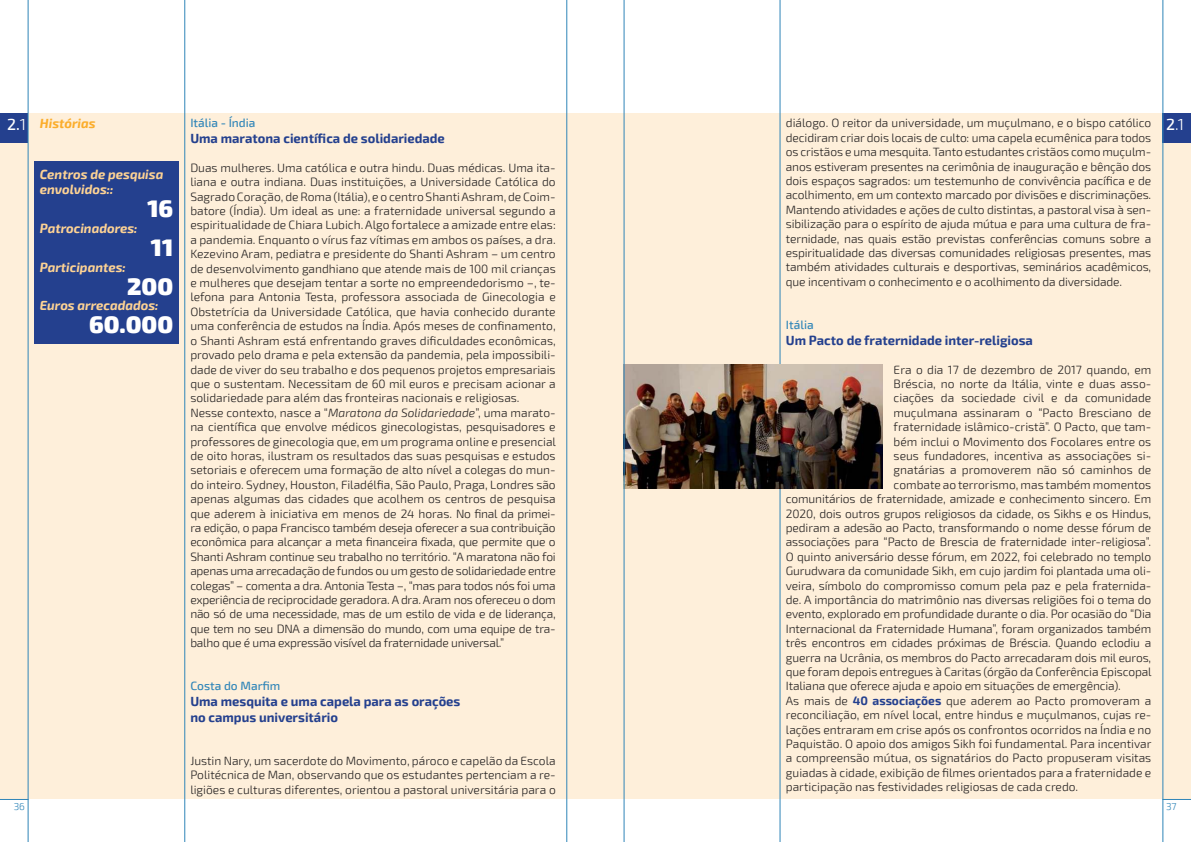
<style>
.page{position:relative;width:1191px;height:842px;background:#fff}
.page>*{position:absolute;margin:0;border:0;box-sizing:border-box;transform-origin:0 0}
.t1{font:900 24px "Exo 2";color:#fff}
.t2{font:500 16px "Exo 2";color:#fff}
.t3{font:300 16px "Exo 2";color:#fff}
.t4{font:700 13px/15.6px "Exo 2";color:#24408e}
.t5{font:italic 700 13px/15.6px "Exo 2";color:#fed394}
.t6{font:italic 700 13px "Exo 2";color:#fbad2b}
.t7{font:300 12px/14.4px "Exo 2";color:#221f1f;text-align:justify}
.t8{font:500 12px "Exo 2";color:#2f85b8}
.t9{font:300 10px "Exo 2";color:#2f85b8}
.s1{font-style:italic}
.s2{font-weight:700;color:#24408e}
.s3{font-weight:300}
.s4{font-weight:500}
</style>
<div class="page">
<div style="left:0;top:113px;width:595px;height:686px;background:#feefda"></div>
<div style="left:595px;top:113px;width:596px;height:686px;background:#feefda"></div>
<div style="left:0;top:113px;width:28px;height:30px;background:#24408e"></div>
<div style="left:1162px;top:113px;width:29px;height:30px;background:#24408e"></div>
<div style="left:34px;top:162px;width:145px;height:182px;background:#24408e"></div>
<hr style="left:28px;top:0;width:1px;height:842px;background:#2f85b8">
<svg style="left:0;top:799px;width:29px;height:1px"></svg>
<svg style="left:1163px;top:799px;width:28px;height:1px"></svg>
<hr style="left:184px;top:0;width:1px;height:842px;background:#2f85b8">
<hr style="left:779px;top:0;width:1px;height:842px;background:#2f85b8">
<hr style="left:566px;top:0;width:1px;height:842px;background:#2f85b8">
<hr style="left:1162px;top:0;width:1px;height:842px;background:#2f85b8">
<img style="left:624px;top:364px;width:259px;height:124px">
<hr style="left:623px;top:0;width:1px;height:842px;background:#2f85b8">
<p class="t8" style="left:190px;top:116px;width:67px">Itália - Índia</p>
<p class="t4" style="left:190px;top:131px;width:256px">Uma maratona científica de solidariedade</p>
<p class="t7" style="left:190px;top:161px;width:367px;text-align:left">Duas mulheres. Uma católica e outra hindu. Duas médicas. Uma ita&shy;liana e outra indiana. Duas instituições, a Universidade Católica do Sagrado Coração, de Roma (Itália), e o centro Shanti Ashram, de Coim&shy;batore (Índia). Um ideal as une: a fraternidade universal segundo a espiritualidade de Chiara Lubich. Algo fortalece a amizade entre elas: a pandemia. Enquanto o vírus faz vítimas em ambos os países, a dra.<br>Kezevino Aram, pediatra e presidente do Shanti Ashram – um centro de desenvolvimento gandhiano que atende mais de 100 mil crianças e mulheres que desejam tentar a sorte no empreendedorismo –, te&shy;lefona para Antonia Testa, professora associada de Ginecologia e Obstetrícia da Universidade Católica, que havia conhecido durante uma conferência de estudos na Índia. Após meses de confinamento, o Shanti Ashram está enfrentando graves dificuldades econômicas, provado pelo drama e pela extensão da pandemia, pela impossibili&shy;dade de viver do seu trabalho e dos pequenos projetos empresariais que o sustentam. Necessitam de 60 mil euros e precisam acionar a solidariedade para além das fronteiras nacionais e religiosas.<br>Nesse contexto, nasce a “<span class="s1">Maratona da Solidariedade</span>”, uma marato&shy;na científica que envolve médicos ginecologistas, pesquisadores e professores de ginecologia que, em um programa online e presencial de oito horas, ilustram os resultados das suas pesquisas e estudos setoriais e oferecem uma formação de alto nível a colegas do mun&shy;do inteiro. Sydney, Houston, Filadélfia, São Paulo, Praga, Londres são apenas algumas das cidades que acolhem os centros de pesquisa que aderem à iniciativa em menos de 24 horas. No final da primei&shy;ra edição, o papa Francisco também deseja oferecer a sua contribuição econômica para alcançar a meta financeira fixada, que permite que o Shanti Ashram continue seu trabalho no território. “A maratona não foi apenas uma arrecadação de fundos ou um gesto de solidariedade entre colegas” – comenta a dra. Antonia Testa –, “mas para todos nós foi uma experiência de reciprocidade geradora. A dra. Aram nos ofereceu o dom não só de uma necessidade, mas de um estilo de vida e de liderança, que tem no seu DNA a dimensão do mundo, com uma equipe de tra&shy;balho que é uma expressão visível da fraternidade universal.”</p>
<p class="t8" style="left:190px;top:679px;width:92px">Costa do Marfim</p>
<p class="t4" style="left:190px;top:695px;width:272px">Uma mesquita e uma capela para as orações no campus universitário</p>
<p class="t7" style="left:190px;top:753px;width:367px">Justin Nary, um sacerdote do Movimento, pároco e capelão da Escola Politécnica de Man, observando que os estudantes pertenciam a re&shy;ligiões e culturas diferentes, orientou a pastoral universitária para o</p>
<p class="t6" style="left:40px;top:118px;width:57px">Histórias</p>
<p class="t7" style="left:786px;top:116px;width:367px">diálogo. O reitor da universidade, um muçulmano, e o bispo católico decidiram criar dois locais de culto: uma capela ecumênica para todos os cristãos e uma mesquita. Tanto estudantes cristãos como muçulm&shy;anos estiveram presentes na cerimônia de inauguração e bênção dos dois espaços sagrados: um testemunho de convivência pacífica e de acolhimento, em um contexto marcado por divisões e discriminações.<br>Mantendo atividades e ações de culto distintas, a pastoral visa à sen&shy;sibilização para o espírito de ajuda mútua e para uma cultura de fra&shy;ternidade, nas quais estão previstas conferências comuns sobre a espiritualidade das diversas comunidades religiosas presentes, mas também atividades culturais e desportivas, seminários acadêmicos, que incentivam o conhecimento e o acolhimento da diversidade.</p>
<p class="t8" style="left:786px;top:318px;width:29px">Itália</p>
<p class="t4" style="left:786px;top:334px;width:249px">Um Pacto de fraternidade inter-religiosa</p>
<p class="t7" style="left:893px;top:362px;width:259px">Era o dia 17 de dezembro de 2017 quando, em</p>
<p class="t7" style="left:893px;top:377px;width:259px">Bréscia, no norte da Itália, vinte e duas asso-</p>
<p class="t7" style="left:893px;top:391px;width:259px">ciações da sociedade civil e da comunidade</p>
<p class="t7" style="left:893px;top:406px;width:259px">muçulmana assinaram o “Pacto Bresciano de</p>
<p class="t7" style="left:893px;top:420px;width:259px">fraternidade islâmico-cristã”. O Pacto, que tam-</p>
<p class="t7" style="left:893px;top:434px;width:259px">bém inclui o Movimento dos Focolares entre os</p>
<p class="t7" style="left:893px;top:449px;width:259px">seus fundadores, incentiva as associações si-</p>
<p class="t7" style="left:893px;top:463px;width:259px">gnatárias a promoverem não só caminhos de</p>
<p class="t7" style="left:893px;top:477px;width:259px">combate ao terrorismo, mas também momentos</p>
<p class="t7" style="left:786px;top:492px;width:367px">comunitários de fraternidade, amizade e conhecimento sincero. Em</p>
<p class="t7" style="left:786px;top:506px;width:367px">2020, dois outros grupos religiosos da cidade, os Sikhs e os Hindus,</p>
<p class="t7" style="left:786px;top:521px;width:367px">pediram a adesão ao Pacto, transformando o nome desse fórum de</p>
<p class="t7" style="left:786px;top:535px;width:367px">associações para “Pacto de Brescia de fraternidade inter-religiosa”.</p>
<p class="t7" style="left:786px;top:549px;width:367px">O quinto aniversário desse fórum, em 2022, foi celebrado no templo</p>
<p class="t7" style="left:786px;top:564px;width:367px">Gurudwara da comunidade Sikh, em cujo jardim foi plantada uma oli-</p>
<p class="t7" style="left:786px;top:578px;width:367px">veira, símbolo do compromisso comum pela paz e pela fraternida-</p>
<p class="t7" style="left:786px;top:593px;width:367px">de. A importância do matrimônio nas diversas religiões foi o tema do</p>
<p class="t7" style="left:786px;top:607px;width:367px">evento, explorado em profundidade durante o dia. Por ocasião do “Dia</p>
<p class="t7" style="left:786px;top:621px;width:367px">Internacional da Fraternidade Humana”, foram organizados também</p>
<p class="t7" style="left:786px;top:636px;width:367px">três encontros em cidades próximas de Bréscia. Quando eclodiu a</p>
<p class="t7" style="left:786px;top:650px;width:367px">guerra na Ucrânia, os membros do Pacto arrecadaram dois mil euros,</p>
<p class="t7" style="left:786px;top:665px;width:367px">que foram depois entregues à Caritas (órgão da Conferência Episcopal</p>
<p class="t7" style="left:786px;top:679px;width:336px">Italiana que oferece ajuda e apoio em situações de emergência).</p>
<p class="t7" style="left:786px;top:693px;width:367px">As mais de <span class="s2">40 associações</span> que aderem ao Pacto promoveram a</p>
<p class="t7" style="left:786px;top:708px;width:367px">reconciliação, em nível local, entre hindus e muçulmanos, cujas re-</p>
<p class="t7" style="left:786px;top:722px;width:367px">lações entraram em crise após os confrontos ocorridos na Índia e no</p>
<p class="t7" style="left:786px;top:737px;width:367px">Paquistão. O apoio dos amigos Sikh foi fundamental. Para incentivar</p>
<p class="t7" style="left:786px;top:751px;width:367px">a compreensão mútua, os signatários do Pacto propuseram visitas</p>
<p class="t7" style="left:786px;top:766px;width:367px">guiadas à cidade, exibição de filmes orientados para a fraternidade e</p>
<p class="t7" style="left:786px;top:780px;width:294px">participação nas festividades religiosas de cada credo.</p>
<h2 class="t2" style="left:7px;top:115px;width:20px">2.<span class="s3">1</span></h2>
<h2 class="t3" style="left:1166px;top:116px;width:20px"><span class="s4">2</span>.1</h2>
<p class="t5" style="left:40px;top:167px;width:125px">Centros de pesquisa envolvidos::</p>
<h1 class="t1" style="left:147px;top:200px;width:27px">16</h1>
<p class="t5" style="left:40px;top:221px;width:99px">Patrocinadores:</p>
<h1 class="t1" style="left:151px;top:238px;width:24px">11</h1>
<p class="t5" style="left:40px;top:259px;width:88px">Participantes:</p>
<h1 class="t1" style="left:127px;top:277px;width:48px">200</h1>
<p class="t5" style="left:40px;top:298px;width:120px">Euros arrecadados:</p>
<h1 class="t1" style="left:89px;top:316px;width:86px">60.000</h1>
<p class="t9" style="left:14px;top:801px;width:13px">36</p>
<p class="t9" style="left:1166px;top:801px;width:12px">37</p>
</div>
